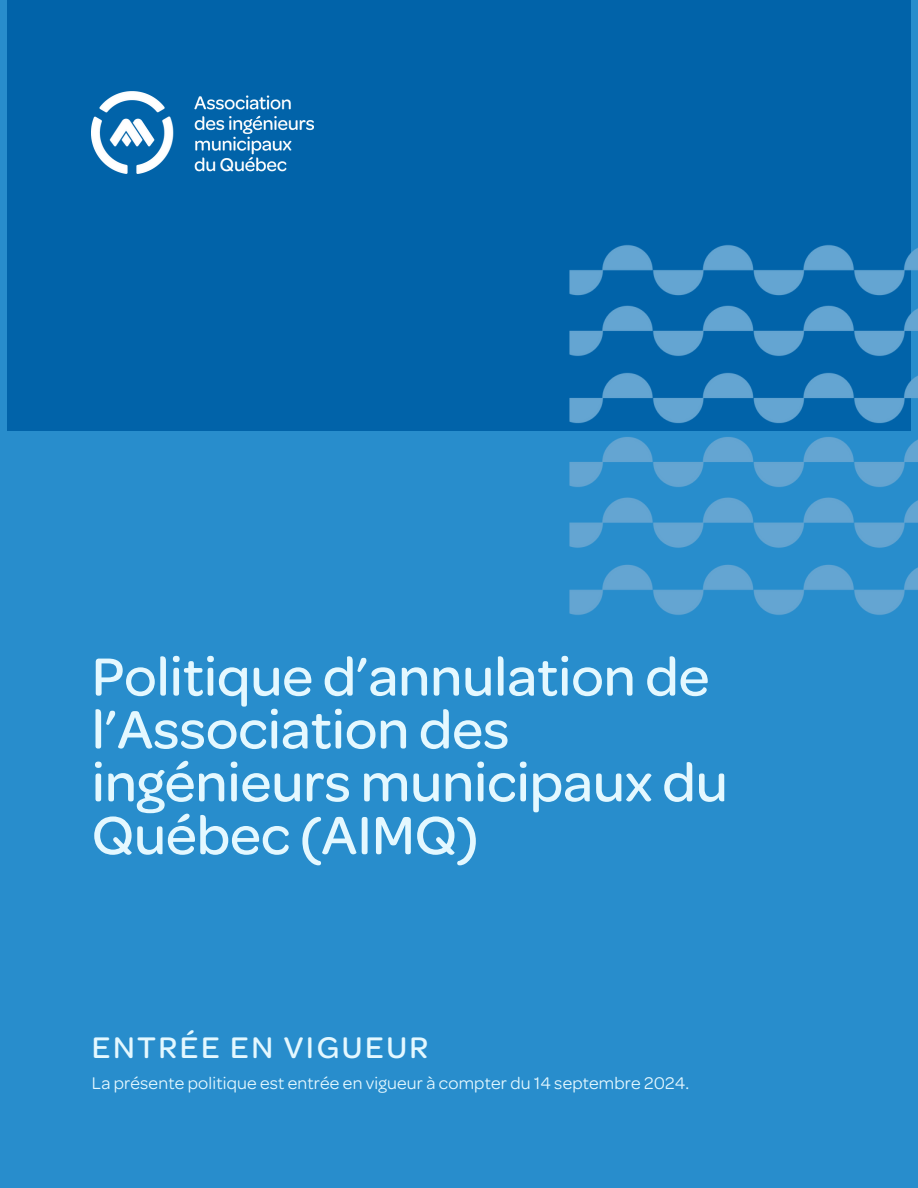
<style>
.page{position:relative;width:918px;height:1188px;background:#288dcc}
.page>*{position:absolute;margin:0;border:0;box-sizing:border-box;transform-origin:0 0}
.t1{font:500 57px/52.8px "Omnes";color:#e4f8ff}
.t2{font:500 31.8px "Omnes";letter-spacing:.08em;color:#e4f8ff}
.t3{font:18px "Omnes";letter-spacing:.01em;color:#e4f8ff}
</style>
<div class="page">
<div style="left:8px;top:0;width:902px;height:430px;background:#0163a9"></div>
<img style="left:569px;top:229px;width:349px;height:386px">
<img style="left:92px;top:92px;width:221px;height:82px">
<h1 class="t1" style="left:92px;top:652px;width:637px">Politique d’annulation de l’Association des ingénieurs municipaux du<br>Québec (AIMQ)</h1>
<h2 class="t2" style="left:92px;top:1032px;width:338px">ENTRÉE EN VIGUEUR</h2>
<p class="t3" style="left:92px;top:1075px;width:599px">La présente politique est entrée en vigueur à compter du 14 septembre 2024.</p>
</div>
